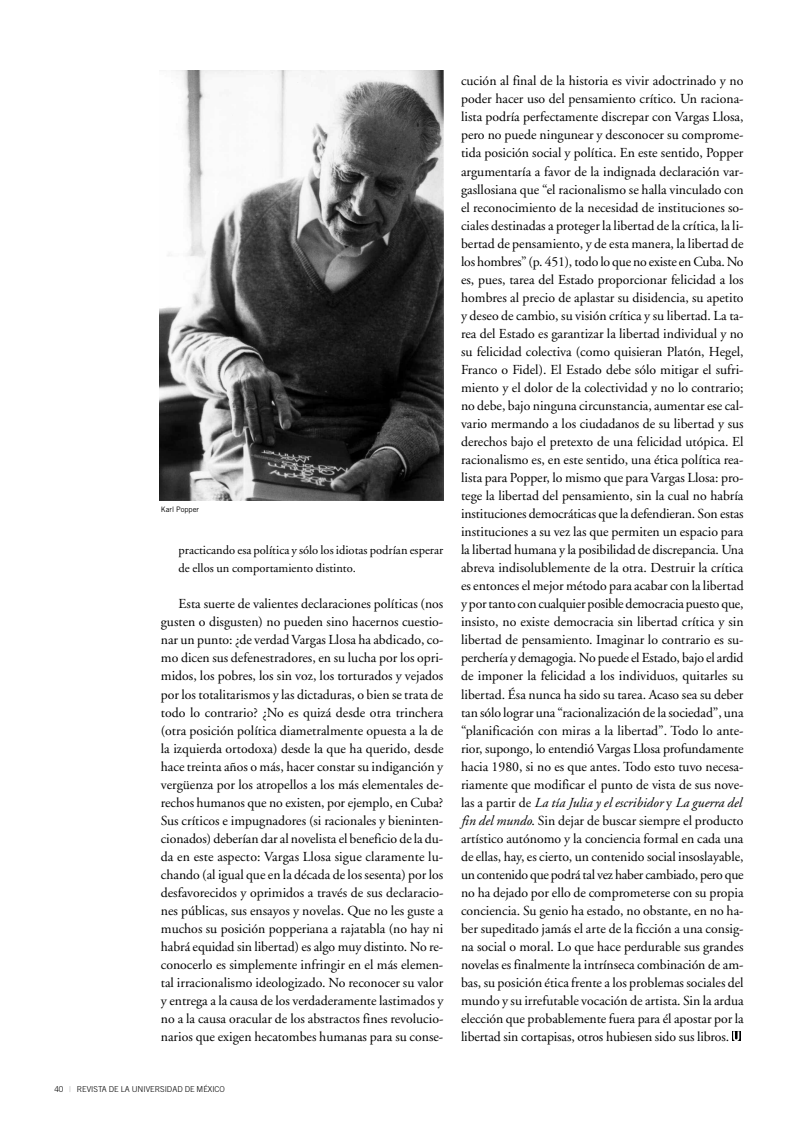
<style>
.page{position:relative;width:798px;height:1134px;background:#fff}
.page>*{position:absolute;margin:0;border:0;box-sizing:border-box;transform-origin:0 0}
.t1{font:13.75px/18px "Adobe Garamond";color:#000;text-align:justify}
.t2{font:12.5px/18px "Adobe Garamond";color:#000}
.t3{font:300 8.12px "Trade Gothic";color:#000}
.t4{font:7.5px "Trade Gothic";color:#000}
.s1{font-weight:400;color:#b3b3b3}
.s2{font-style:italic}
</style>
<div class="page">
<img style="left:159px;top:71px;width:284px;height:429px">
<svg style="left:732px;top:1031px;width:7px;height:10px"></svg>
<p class="t4" style="left:161px;top:506px;width:40px">Karl Popper</p>
<p class="t2" style="left:178px;top:542px;width:266px">practicando esa política y sólo los idiotas podrían esperar de ellos un comportamiento distinto.</p>
<p class="t1" style="left:161px;top:596px;width:284px;text-indent:18px">Esta suerte de valientes declaraciones políticas (nos gusten o disgusten) no pueden sino hacernos cuestio&shy;nar un punto: ¿de verdad Vargas Llosa ha abdicado, co&shy;mo dicen sus defenestradores, en su lucha por los opri&shy;midos, los pobres, los sin voz, los torturados y vejados por los totalitarismos y las dictaduras, o bien se trata de todo lo contrario? ¿No es quizá desde otra trinchera (otra posición política diametralmente opuesta a la de la izquierda ortodoxa) desde la que ha querido, desde hace treinta años o más, hacer constar su indiganción y vergüenza por los atropellos a los más elementales de&shy;rechos humanos que no existen, por ejemplo, en Cuba?<br>Sus críticos e impugnadores (si racionales y bieninten&shy;cionados) deberían dar al novelista el beneficio de la du&shy;da en este aspecto: Vargas Llosa sigue claramente lu&shy;chando (al igual que en la década de los sesenta) por los desfavorecidos y oprimidos a través de sus declaracio&shy;nes públicas, sus ensayos y novelas. Que no les guste a muchos su posición popperiana a rajatabla (no hay ni habrá equidad sin libertad) es algo muy distinto. No re&shy;conocerlo es simplemente infringir en el más elemen&shy;tal irracionalismo ideologizado. No reconocer su valor y entrega a la causa de los verdaderamente lastimados y no a la causa oracular de los abstractos fines revolucio&shy;narios que exigen hecatombes humanas para su conse-</p>
<p class="t3" style="left:54px;top:1086px;width:172px">40 <span class="s1">|</span> REVISTA DE LA UNIVERSIDAD DE MÉXICO</p>
<p class="t1" style="left:461px;top:73px;width:284px;text-align:left">cución al final de la historia es vivir adoctrinado y no poder hacer uso del pensamiento crítico. Un raciona&shy;lista podría perfectamente discrepar con Vargas Llosa, pero no puede ningunear y desconocer su comprome&shy;tida posición social y política. En este sentido, Popper argumentaría a favor de la indignada declaración var&shy;gasllosiana que “el racionalismo se halla vinculado con el reconocimiento de la necesidad de instituciones so&shy;ciales destinadas a proteger la libertad de la crítica, la li&shy;bertad de pensamiento, y de esta manera, la libertad de los hombres” (p. 451), todo lo que no existe en Cuba. No es, pues, tarea del Estado proporcionar felicidad a los hombres al precio de aplastar su disidencia, su apetito y deseo de cambio, su visión crítica y su libertad. La ta&shy;rea del Estado es garantizar la libertad individual y no su felicidad colectiva (como quisieran Platón, Hegel, Franco o Fidel). El Estado debe sólo mitigar el sufri&shy;miento y el dolor de la colectividad y no lo contrario; no debe, bajo ninguna circunstancia, aumentar ese cal&shy;vario mermando a los ciudadanos de su libertad y sus derechos bajo el pretexto de una felicidad utópica. El racionalismo es, en este sentido, una ética política rea&shy;lista para Popper, lo mismo que para Vargas Llosa: pro&shy;tege la libertad del pensamiento, sin la cual no habría instituciones democráticas que la defendieran. Son estas instituciones a su vez las que permiten un espacio para la libertad humana y la posibilidad de discrepancia. Una abreva indisolublemente de la otra. Destruir la crítica es entonces el mejor método para acabar con la libertad y por tanto con cualquier posible democracia puesto que, insisto, no existe democracia sin libertad crítica y sin libertad de pensamiento. Imaginar lo contrario es su&shy;perchería y demagogia. No puede el Estado, bajo el ardid de imponer la felicidad a los individuos, quitarles su libertad. Ésa nunca ha sido su tarea. Acaso sea su deber tan sólo lograr una “racionalización de la sociedad”, una “planificación con miras a la libertad”. Todo lo ante&shy;rior, supongo, lo entendió Vargas Llosa profundamente hacia 1980, si no es que antes. Todo esto tuvo necesa&shy;riamente que modificar el punto de vista de sus nove&shy;las a partir de <span class="s2">La tía Julia y el escribidor</span> y <span class="s2">La guerra del fin del mundo</span>. Sin dejar de buscar siempre el producto artístico autónomo y la conciencia formal en cada una de ellas, hay, es cierto, un contenido social insoslayable, un contenido que podrá tal vez haber cambiado, pero que no ha dejado por ello de comprometerse con su propia conciencia. Su genio ha estado, no obstante, en no ha&shy;ber supeditado jamás el arte de la ficción a una consig&shy;na social o moral. Lo que hace perdurable sus grandes novelas es finalmente la intrínseca combinación de am&shy;bas, su posición ética frente a los problemas sociales del mundo y su irrefutable vocación de artista. Sin la ardua elección que probablemente fuera para él apostar por la libertad sin cortapisas, otros hubiesen sido sus libros.</p>
</div>
